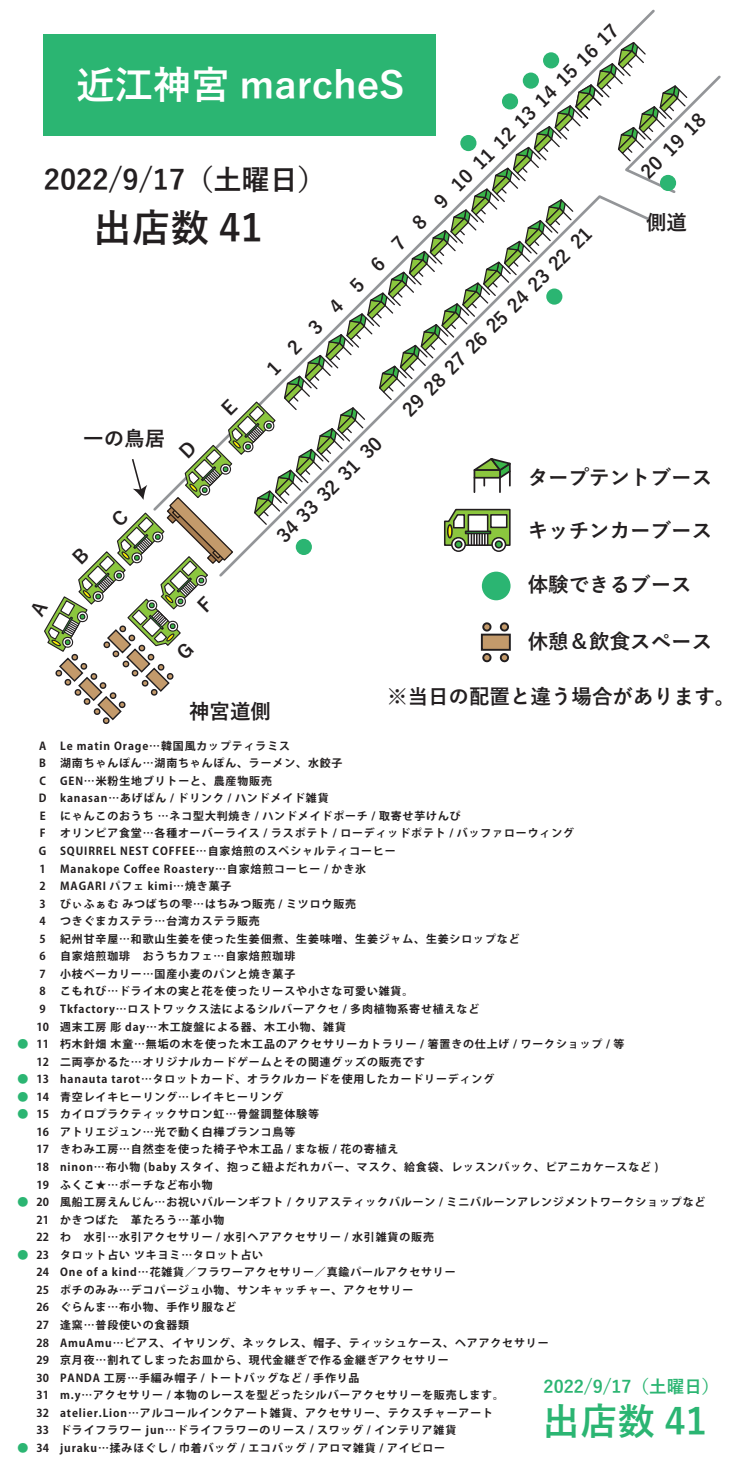
<style>
.page{position:relative;width:745px;height:1476px;background:#fff}
.page>*{position:absolute;margin:0;border:0;box-sizing:border-box;transform-origin:0 0}
.t1{font:700 38.62px "Yu Gothic";color:#231f20}
.t2{font:700 38.38px "Yu Gothic";color:#fff}
.t3{font:700 37.38px "Yu Gothic";color:#2bb572}
.t4{font:700 28.12px "Yu Gothic";color:#231f20}
.t5{font:700 20.5px "Yu Gothic";color:#231f20}
.t6{font:700 18.88px "Yu Gothic";color:#231f20}
.t7{font:700 17.5px "Yu Gothic";color:#2bb572}
.t8{font:700 10.88px/17.5px "Koz Go Pro";letter-spacing:.08em;color:#231f20}
.t9{font:700 10.88px/17.5px "Koz Go Pro";color:#231f20;text-align:center}
.t10{font:700 10.88px/17.5px "Koz Go Pro";color:#2bb572;text-align:justify}
</style>
<div class="page">
<svg style="left:151px;top:9px;width:504px;height:31px"></svg>
<svg style="left:43px;top:40px;width:678px;height:684px"></svg>
<h3 class="t6" style="left:283px;top:344px;width:460px;rotate:-45deg">2 3 4 5 6 7 8 9 1011121314151617</h3>
<h2 class="t2" style="left:76px;top:63px;width:329px">近江神宮 marcheS</h2>
<h3 class="t4" style="left:44px;top:163px;width:283px">2022/9/17（土曜日）</h3>
<h1 class="t1" style="left:93px;top:206px;width:171px">出店数 41</h1>
<h3 class="t6" style="left:398px;top:405px;width:260px;rotate:-45deg">29 28 27 26 25 24 23 22 21</h3>
<h3 class="t6" style="left:636px;top:167px;width:84px;rotate:-45deg">20 19 18</h3>
<h3 class="t5" style="left:645px;top:211px;width:42px">側道</h3>
<h3 class="t5" style="left:83px;top:426px;width:83px">一の鳥居</h3>
<h3 class="t6" style="left:273px;top:531px;width:141px;rotate:-45deg">34 33 32 31 30</h3>
<h3 class="t5" style="left:527px;top:465px;width:186px">タープテントブース</h3>
<h3 class="t5" style="left:527px;top:519px;width:186px">キッチンカーブース</h3>
<h3 class="t5" style="left:527px;top:573px;width:165px">体験できるブース</h3>
<h3 class="t5" style="left:527px;top:629px;width:186px">休憩＆飲食スペース</h3>
<p class="t10" style="left:17px;top:1035px;width:12px">●</p>
<p class="t10" style="left:17px;top:1070px;width:12px">● ● ●</p>
<p class="t10" style="left:17px;top:1193px;width:12px">●</p>
<p class="t10" style="left:17px;top:1246px;width:12px">●</p>
<p class="t10" style="left:17px;top:1439px;width:12px">●</p>
<p class="t9" style="left:36px;top:737px;width:14px">A<br>B<br>C<br>D<br>E<br>F<br>G<br>1<br>2<br>3<br>4<br>5<br>6<br>7<br>8<br>9<br>10<br>11<br>12<br>13<br>14<br>15<br>16<br>17<br>18<br>19<br>20<br>21<br>22<br>23<br>24<br>25<br>26<br>27<br>28<br>29<br>30<br>31<br>32<br>33<br>34</p>
<h3 class="t5" style="left:189px;top:700px;width:83px">神宮道側</h3>
<h3 class="t5" style="left:387px;top:684px;width:349px">※当日の配置と違う場合があります。</h3>
<p class="t8" style="left:60px;top:737px;width:646px">Le matin Orage…韓国風カップティラミス<br>湖南ちゃんぽん…湖南ちゃんぽん、ラーメン、水餃子<br>GEN…米粉生地ブリトーと、農産物販売<br>kanasan…あげぱん / ドリンク / ハンドメイド雑貨<br>にゃんこのおうち …ネコ型大判焼き / ハンドメイドポーチ / 取寄せ芋けんぴ<br>オリンピア食堂…各種オーバーライス / ラスポテト / ローディッドポテト / バッファローウィング<br>SQUIRREL NEST COFFEE…自家焙煎のスペシャルティコーヒー<br>Manakope Coffee Roastery…自家焙煎コーヒー / かき氷<br>MAGARI パフェ kimi…焼き菓子<br>びぃふぁむ みつばちの雫…はちみつ販売 / ミツロウ販売<br>つきぐまカステラ…台湾カステラ販売<br>紀州甘辛屋…和歌山生姜を使った生姜佃煮、生姜味噌、生姜ジャム、生姜シロップなど<br>自家焙煎珈琲　おうちカフェ…自家焙煎珈琲<br>小枝ベーカリー…国産小麦のパンと焼き菓子<br>こもれび…ドライ木の実と花を使ったリースや小さな可愛い雑貨。<br>Tkfactory…ロストワックス法によるシルバーアクセ / 多肉植物系寄せ植えなど<br>週末工房 彫 day…木工旋盤による器、木工小物、雑貨<br>朽木針畑 木童…無垢の木を使った木工品のアクセサリーカトラリー / 箸置きの仕上げ / ワークショップ / 等<br>二両亭かるた…オリジナルカードゲームとその関連グッズの販売です<br>hanauta tarot…タロットカード、オラクルカードを使用したカードリーディング<br>青空レイキヒーリング…レイキヒーリング<br>カイロプラクティックサロン虹…骨盤調整体験等<br>アトリエジュン…光で動く白樺ブランコ鳥等<br>きわみ工房…自然杢を使った椅子や木工品 / まな板 / 花の寄植え<br>ninon…布小物 (baby スタイ、抱っこ紐よだれカバー、マスク、給食袋、レッスンバック、ピアニカケースなど )<br>ふくこ★…ポーチなど布小物<br>風船工房えんじん…お祝いバルーンギフト / クリアスティックバルーン / ミニバルーンアレンジメントワークショップなどかきつばた　革たろう…革小物<br>わ　水引…水引アクセサリー / 水引ヘアアクセサリー / 水引雑貨の販売<br>タロット占い ツキヨミ…タロット占い<br>One of a kind…花雑貨／フラワーアクセサリー／真鍮パールアクセサリー<br>ポチのみみ…デコパージュ小物、サンキャッチャー、アクセサリー<br>ぐらんま…布小物、手作り服など<br>逢窯…普段使いの食器類<br>AmuAmu…ピアス、イヤリング、ネックレス、帽子、ティッシュケース、ヘアアクセサリー<br>京月夜…割れてしまったお皿から、現代金継ぎで作る金継ぎアクセサリー<br>PANDA 工房…手編み帽子 / トートバッグなど / 手作り品<br>m.y…アクセサリー / 本物のレースを型どったシルバーアクセサリーを販売します。<br>atelier.Lion…アルコールインクアート雑貨、アクセサリー、テクスチャーアート<br>ドライフラワー jun…ドライフラワーのリース / スワッグ / インテリア雑貨<br>juraku…揉みほぐし / 巾着バッグ / エコバッグ / アロマ雑貨 / アイピロー</p>
<h3 class="t7" style="left:543px;top:1376px;width:177px">2022/9/17（土曜日）</h3>
<h3 class="t3" style="left:542px;top:1399px;width:166px">出店数 41</h3>
</div>
